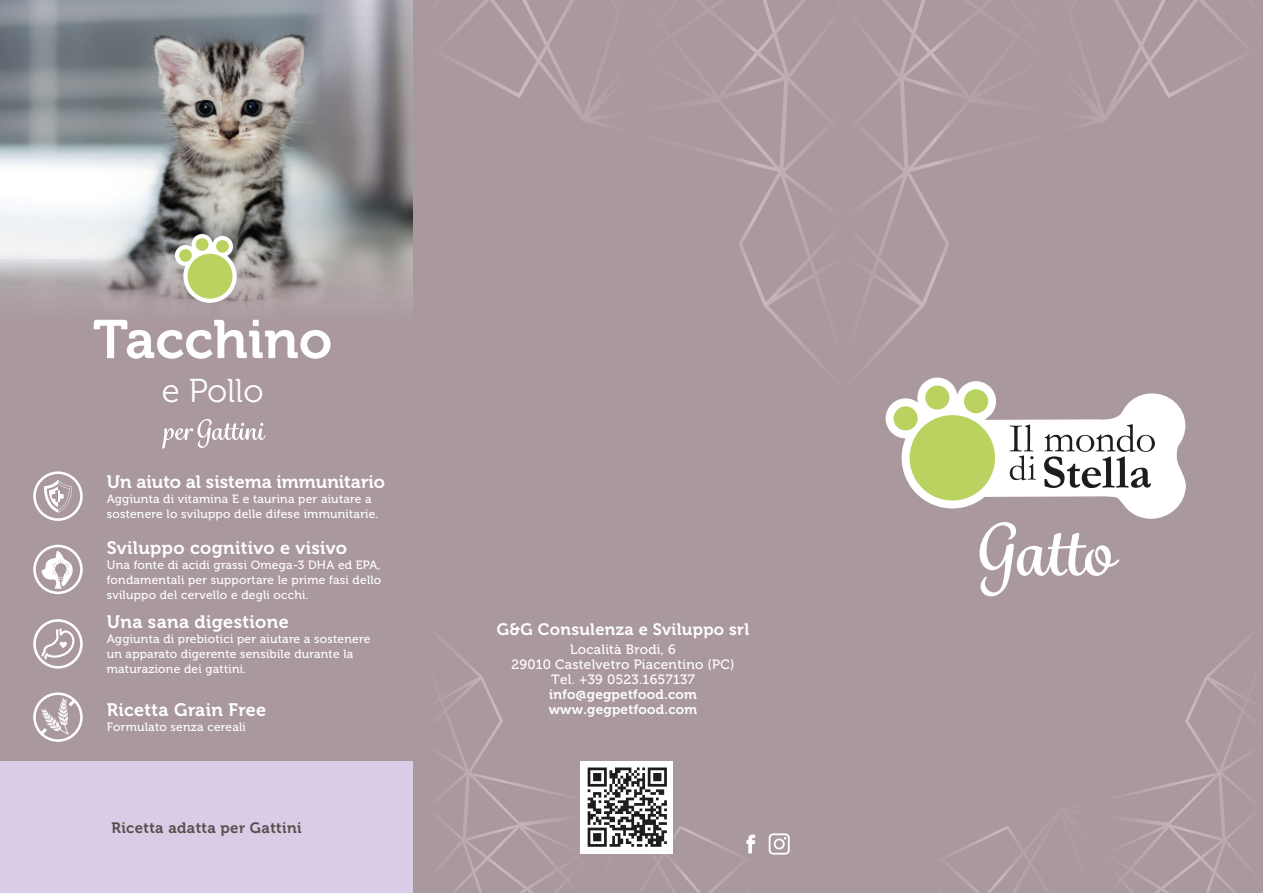
<style>
.page{position:relative;width:1263px;height:893px;background:#a9989d}
.page>*{position:absolute;margin:0;border:0;box-sizing:border-box;transform-origin:0 0}
.t1{font:54px "Museo 700";color:#fff}
.t2{font:33px "Museo 300";letter-spacing:-.005em;color:#fff}
.t3{font:18px "Museo 700";letter-spacing:.02em;color:#fff}
.t4{font:18px "Museo 700";color:#fff}
.t5{font:16.5px "Museo 700";letter-spacing:.02em;color:#fff}
.t6{font:15px "Museo 700";letter-spacing:.025em;color:#574e4b}
.t7{font:13.5px/15px "Museo 500";letter-spacing:.02em;color:#fff;text-align:center}
.t8{font:13.5px/15px "Museo 700";letter-spacing:.02em;color:#fff}
.t9{font:12px/15px "Museo 500";letter-spacing:.02em;color:#fff}
</style>
<div class="page">
<svg style="left:447px;top:644px;width:309px;height:249px"></svg>
<svg style="left:874px;top:0;width:359px;height:378px"></svg>
<svg style="left:456px;top:0;width:359px;height:359px"></svg>
<svg style="left:953px;top:644px;width:289px;height:249px"></svg>
<div style="left:0;top:761px;width:413px;height:132px;background:#d9cce6"></div>
<img style="left:0;top:0;width:412px;height:259px">
<svg style="left:0;top:259px;width:413px;height:48px;fill:#aea4a6"></svg>
<svg style="left:162px;top:419px;width:104px;height:30px"></svg>
<svg style="left:33px;top:471px;width:50px;height:50px"></svg>
<svg style="left:33px;top:545px;width:50px;height:49px"></svg>
<svg style="left:33px;top:619px;width:50px;height:50px"></svg>
<svg style="left:33px;top:692px;width:50px;height:50px"></svg>
<div style="left:581px;top:761px;width:92px;height:92px;background:#fff"></div>
<svg style="left:588px;top:767px;width:79px;height:80px"></svg>
<svg style="left:746px;top:835px;width:9px;height:18px"></svg>
<svg style="left:769px;top:833px;width:21px;height:22px"></svg>
<svg style="left:885px;top:378px;width:301px;height:218px"></svg>
<svg style="left:175px;top:234px;width:62px;height:69px"></svg>
<div style="left:188px;top:254px;width:44px;height:45px;background:#bad25f;border-radius:50%"></div>
<div style="left:179px;top:249px;width:13px;height:13px;background:#bad25f;border-radius:50%"></div>
<div style="left:196px;top:238px;width:12px;height:13px;background:#bad25f;border-radius:50%"></div>
<div style="left:216px;top:240px;width:13px;height:13px;background:#bad25f;border-radius:50%"></div>
<h1 class="t1" style="left:93px;top:309px;width:241px">Tacchino</h1>
<h2 class="t2" style="left:162px;top:373px;width:103px">e Pollo</h2>
<h3 class="t4" style="left:107px;top:472px;width:280px">Un aiuto al sistema immunitario</h3>
<p class="t9" style="left:107px;top:491px;width:273px">Aggiunta di vitamina E e taurina per aiutare a sostenere lo sviluppo delle difese immunitarie.</p>
<h3 class="t3" style="left:107px;top:537px;width:242px">Sviluppo cognitivo e visivo</h3>
<p class="t9" style="left:107px;top:557px;width:276px;text-align:justify">Una fonte di acidi grassi Omega-3 DHA ed EPA, fondamentali per supportare le prime fasi dello sviluppo del cervello e degli occhi.</p>
<h3 class="t3" style="left:107px;top:612px;width:183px">Una sana digestione</h3>
<p class="t9" style="left:107px;top:632px;width:265px">Aggiunta di prebiotici per aiutare a sostenere un apparato digerente sensibile durante la maturazione dei gattini.</p>
<h3 class="t3" style="left:107px;top:700px;width:161px">Ricetta Grain Free</h3>
<p class="t9" style="left:107px;top:720px;width:141px">Formulato senza cereali</p>
<p class="t6" style="left:112px;top:819px;width:191px">Ricetta adatta per Gattini</p>
<h3 class="t5" style="left:497px;top:620px;width:254px">G&amp;G Consulenza e Sviluppo srl</h3>
<p class="t7" style="left:511px;top:642px;width:225px">Località Brodi, 6<br>29010 Castelvetro Piacentino (PC)<br>Tel. +39 0523.1657137</p>
<p class="t8" style="left:549px;top:687px;width:150px">info@gegpetfood.com www.gegpetfood.com</p>
</div>
